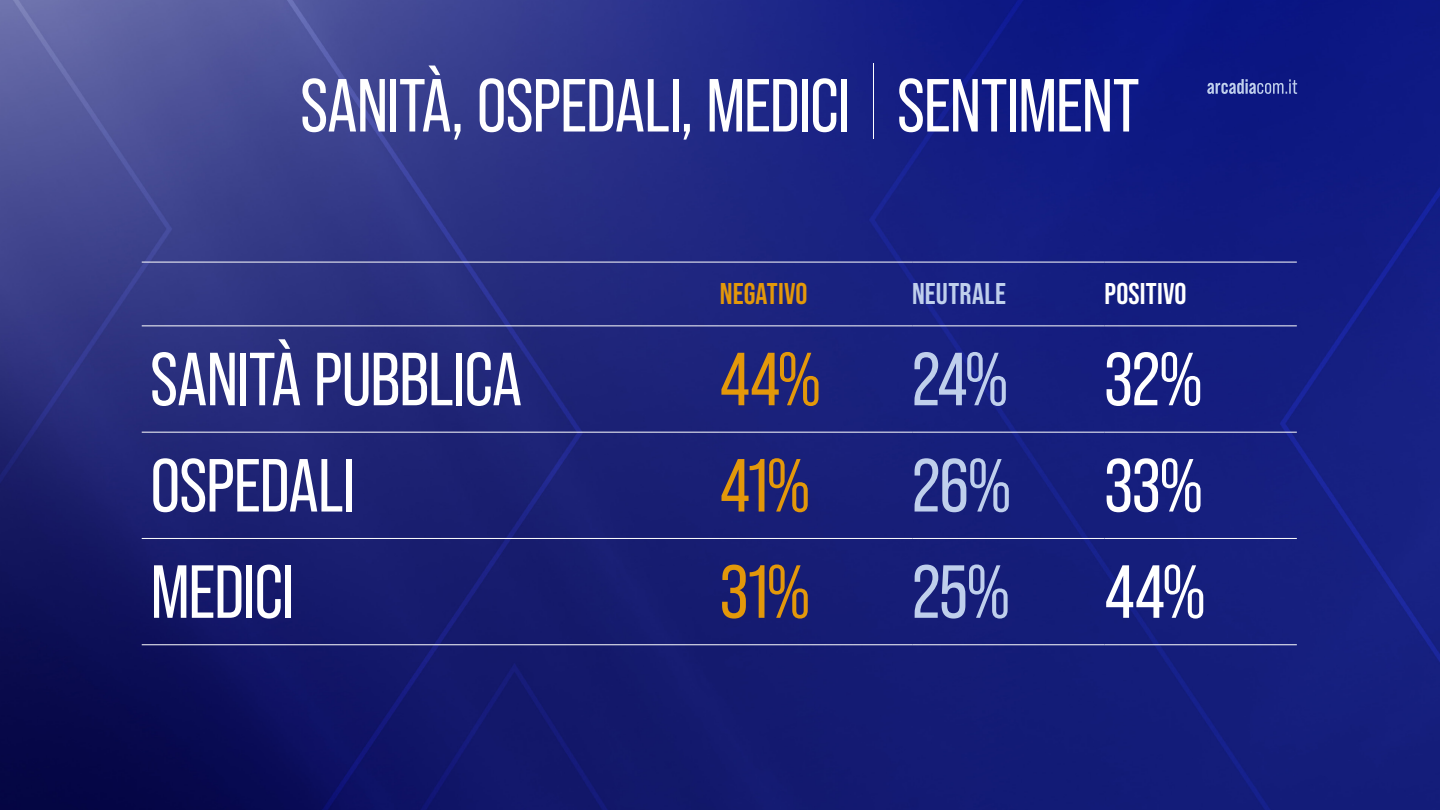
<style>
.page{position:relative;width:1440px;height:810px;background:#fff}
.page>*{position:absolute;margin:0;border:0;box-sizing:border-box;transform-origin:0 0}
.t1{font:75px "Bebas Neue Pro";letter-spacing:-.01em;color:#fff}
.t2{font:75px "Bebas Neue Pro";letter-spacing:-.015em;color:#e3980a}
.t3{font:75px "Bebas Neue Pro";color:#bfcfec}
.t4{font:700 30px "Bebas Neue Pro";letter-spacing:.005em;color:#e3980a}
.t5{font:700 30px "Bebas Neue Pro";letter-spacing:.01em;color:#bfcfec}
.t6{font:700 30px "Bebas Neue Pro";letter-spacing:.01em;color:#fff}
.s1{font-weight:100}
.s2{color:#bfcfec}
</style>
<div class="page">
<img style="left:0;top:0;width:1440px;height:810px">
<hr style="left:142px;top:262px;width:578px;height:1px;background:#fff">
<hr style="left:720px;top:262px;width:192px;height:1px;background:#fff">
<hr style="left:912px;top:262px;width:193px;height:1px;background:#fff">
<hr style="left:1105px;top:262px;width:192px;height:1px;background:#fff">
<hr style="left:142px;top:325px;width:578px;height:1px;background:#fff">
<hr style="left:720px;top:325px;width:192px;height:1px;background:#fff">
<hr style="left:912px;top:325px;width:193px;height:1px;background:#fff">
<hr style="left:1105px;top:325px;width:192px;height:1px;background:#fff">
<hr style="left:142px;top:432px;width:578px;height:1px;background:#fff">
<hr style="left:720px;top:432px;width:192px;height:1px;background:#fff">
<hr style="left:912px;top:432px;width:193px;height:1px;background:#fff">
<hr style="left:1105px;top:432px;width:192px;height:1px;background:#fff">
<hr style="left:142px;top:538px;width:578px;height:1px;background:#fff">
<hr style="left:720px;top:538px;width:192px;height:1px;background:#fff">
<hr style="left:912px;top:538px;width:193px;height:1px;background:#fff">
<hr style="left:1105px;top:538px;width:192px;height:1px;background:#fff">
<hr style="left:142px;top:644px;width:578px;height:1px;background:#fff">
<hr style="left:720px;top:644px;width:192px;height:1px;background:#fff">
<hr style="left:912px;top:644px;width:193px;height:1px;background:#fff">
<hr style="left:1105px;top:644px;width:192px;height:1px;background:#fff">
<svg style="left:1207px;top:79px;width:90px;height:15px"></svg>
<p class="t1" style="left:300px;top:63px;width:841px">SANITÀ, OSPEDALI, MEDICI <span class="s1">|</span> SENTIMENT</p>
<p class="t1" style="left:150px;top:337px;width:373px">SANITÀ PUBBLICA</p>
<p class="t4" style="left:720px;top:277px;width:89px">NEGATIVO</p>
<p class="t5" style="left:912px;top:277px;width:95px">NEUTRALE</p>
<p class="t6" style="left:1105px;top:277px;width:84px">POSITIVO</p>
<p class="t2" style="left:720px;top:337px;width:289px">44% <span class="s2">24%</span></p>
<p class="t1" style="left:1105px;top:337px;width:99px">32%</p>
<p class="t1" style="left:150px;top:443px;width:207px">OSPEDALI</p>
<p class="t2" style="left:720px;top:443px;width:91px">41%</p>
<p class="t3" style="left:912px;top:443px;width:100px">26%</p>
<p class="t1" style="left:1105px;top:443px;width:99px">33%</p>
<p class="t1" style="left:150px;top:550px;width:146px">MEDICI</p>
<p class="t2" style="left:720px;top:550px;width:91px">31%</p>
<p class="t3" style="left:912px;top:550px;width:99px">25%</p>
<p class="t1" style="left:1105px;top:550px;width:102px">44%</p>
</div>
